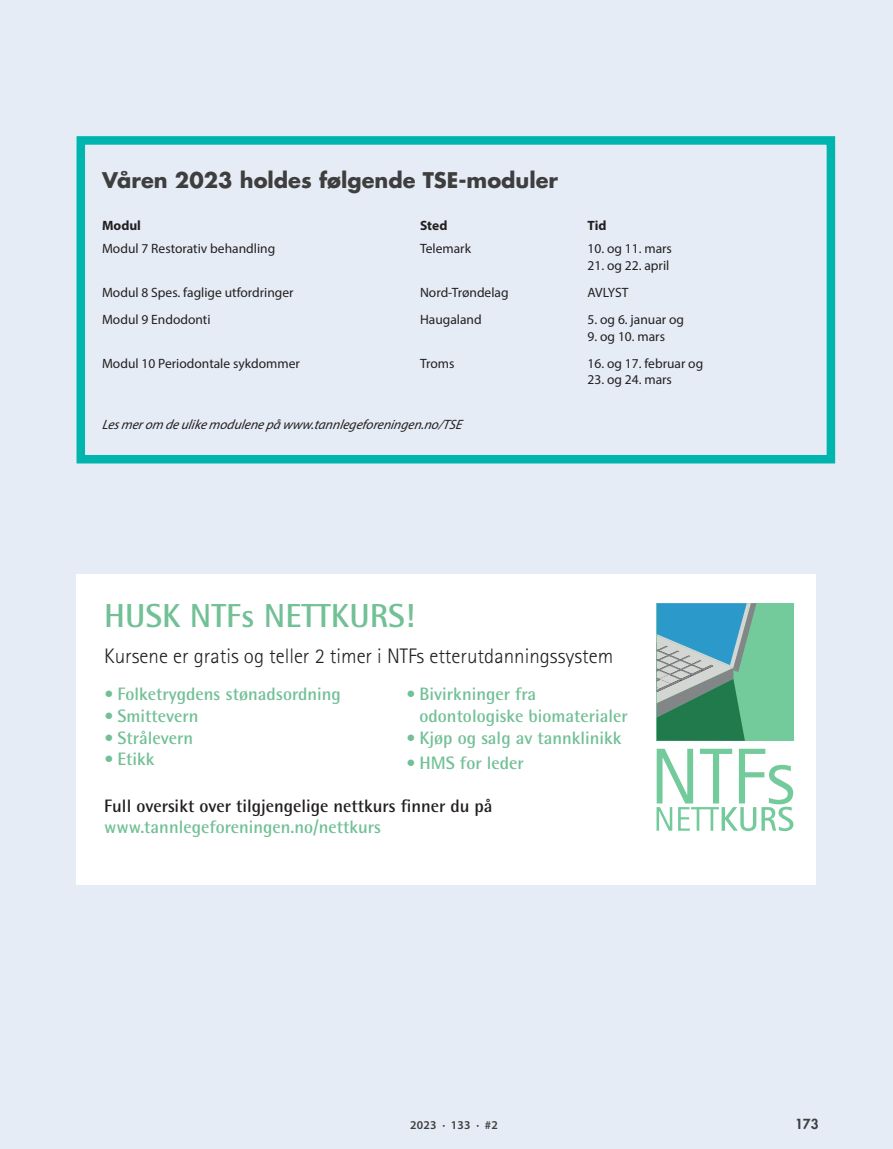
<style>
.page{position:relative;width:893px;height:1149px;background:#fff}
.page>*{position:absolute;margin:0;border:0;box-sizing:border-box;transform-origin:0 0}
.t1{font:700 33.3px "Rotis Semi Sans Std";color:#72c096}
.t2{font:300 21px "Rotis Sans Serif Std";color:#231f20}
.t3{font:700 21px "Futura Std";color:#3e3e3f}
.t4{font:700 18px/21.6px "Rotis Semi Sans Std";color:#72c096}
.t5{font:700 18px "Rotis Semi Sans Std";color:#231f20}
.t6{font:13.5px "Myriad Pro";color:#231f20}
.t7{font:italic 13.5px "Myriad Pro";color:#231f20}
.t8{font:700 13.5px "Myriad Pro";color:#231f20}
.t9{font:800 13.5px "Futura Std";color:#3e3e3f}
.t10{font:600 12px "Myriad Pro";letter-spacing:.02em;color:#3e3e3f}
</style>
<div class="page">
<div style="left:0;top:0;width:893px;height:1148px;background:#e5ecf5"></div>
<div style="left:77px;top:136px;width:758px;height:327px;border:9px solid #00b5ae"></div>
<div style="left:76px;top:574px;width:740px;height:310px;background:#fff"></div>
<div style="left:657px;top:603px;width:137px;height:137px;background:#73ca9a"></div>
<svg style="left:657px;top:603px;width:99px;height:137px;background:#5b9f9b"></svg>
<svg style="left:656px;top:748px;width:137px;height:82px"></svg>
<svg style="left:815px;top:883px;width:11px;height:11px"></svg>
<h2 class="t3" style="left:102px;top:166px;width:458px">Våren 2023 holdes følgende TSE-moduler</h2>
<p class="t8" style="left:102px;top:216px;width:40px">Modul</p>
<p class="t8" style="left:420px;top:216px;width:29px">Sted</p>
<p class="t8" style="left:588px;top:216px;width:20px">Tid</p>
<p class="t6" style="left:102px;top:240px;width:175px">Modul 7 Restorativ behandling</p>
<p class="t6" style="left:420px;top:240px;width:53px">Telemark</p>
<p class="t6" style="left:588px;top:240px;width:86px">10. og 11. mars</p>
<p class="t6" style="left:588px;top:257px;width:83px">21. og 22. april</p>
<p class="t6" style="left:102px;top:284px;width:193px">Modul 8 Spes. faglige utfordringer</p>
<p class="t6" style="left:420px;top:284px;width:90px">Nord-Trøndelag</p>
<p class="t6" style="left:588px;top:284px;width:42px">AVLYST</p>
<p class="t6" style="left:102px;top:311px;width:110px">Modul 9 Endodonti</p>
<p class="t6" style="left:420px;top:311px;width:63px">Haugaland</p>
<p class="t6" style="left:588px;top:311px;width:98px">5. og 6. januar og</p>
<p class="t6" style="left:588px;top:327px;width:79px">9. og 10. mars</p>
<p class="t6" style="left:102px;top:355px;width:199px">Modul 10 Periodontale sykdommer</p>
<p class="t6" style="left:420px;top:355px;width:36px">Troms</p>
<p class="t6" style="left:588px;top:355px;width:117px">16. og 17. februar og</p>
<p class="t6" style="left:588px;top:371px;width:86px">23. og 24. mars</p>
<p class="t7" style="left:102px;top:415px;width:364px">Lesmerom de ulike modulene på www.tannlegeforeningen.no/TSE</p>
<h1 class="t1" style="left:104px;top:595px;width:312px">HUSK NTFs NETTKURS!</h1>
<h2 class="t2" style="left:104px;top:644px;width:511px">Kursene er gratis og teller 2 timer i NTFs etterutdanningssystem</h2>
<h3 class="t4" style="left:104px;top:683px;width:238px">• Folketrygdens stønadsordning</h3>
<h3 class="t4" style="left:104px;top:704px;width:96px">• Smittevern</h3>
<h3 class="t4" style="left:104px;top:726px;width:91px">• Strålevern</h3>
<h3 class="t4" style="left:104px;top:747px;width:52px">• Etikk</h3>
<h3 class="t4" style="left:420px;top:683px;width:210px;text-indent:-13px">• Bivirkninger fra odontologiske biomaterialer</h3>
<h3 class="t4" style="left:406px;top:726px;width:217px">• Kjøp og salg av tannklinikk</h3>
<h3 class="t4" style="left:406px;top:751px;width:119px">• HMS for leder</h3>
<h3 class="t5" style="left:104px;top:794px;width:390px">Full oversikt over tilgjengelige nettkurs finner du på</h3>
<h3 class="t4" style="left:104px;top:815px;width:278px">www.tannlegeforeningen.no/nettkurs</h3>
<p class="t10" style="left:410px;top:1117px;width:89px">2023 · 133 · #2</p>
<p class="t9" style="left:795px;top:1115px;width:25px">173</p>
</div>
